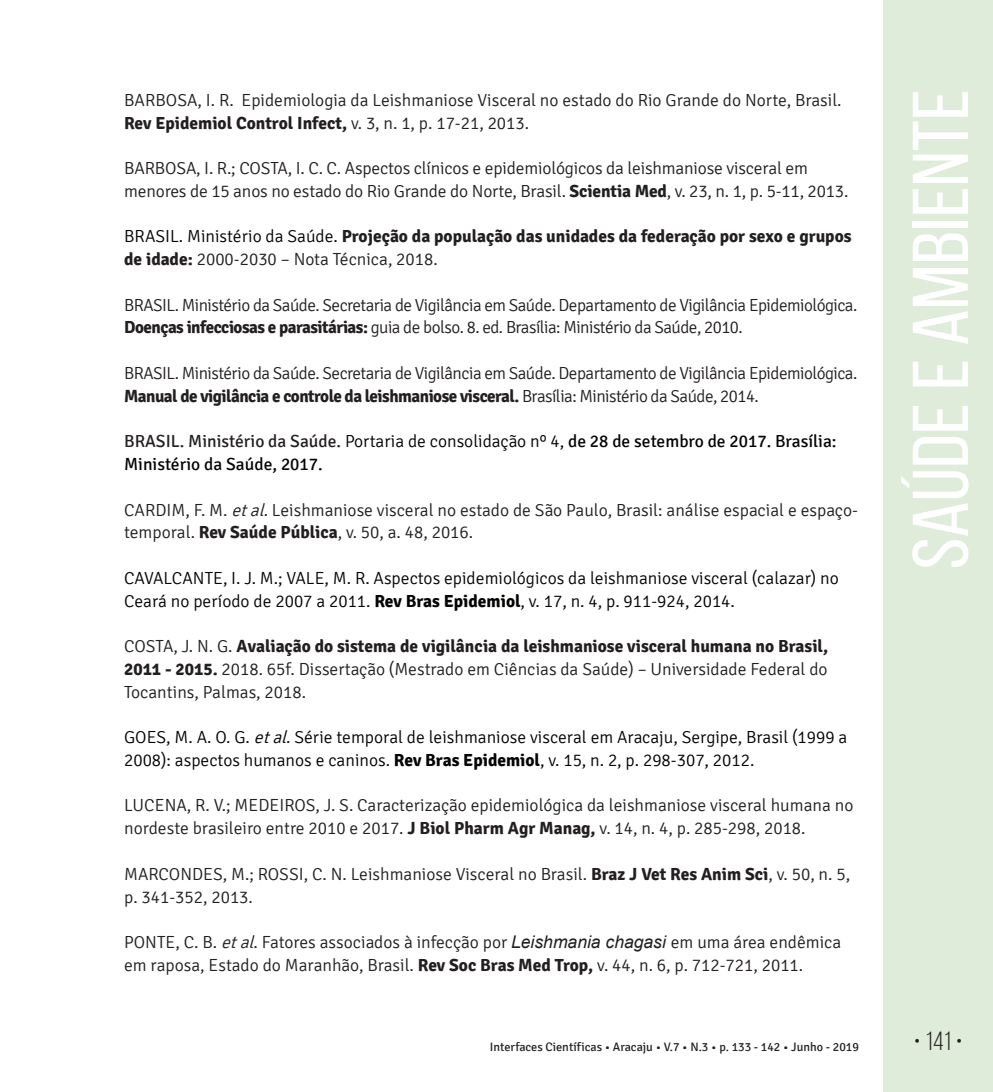
<style>
.page{position:relative;width:993px;height:1092px;background:#fff}
.page>*{position:absolute;margin:0;border:0;box-sizing:border-box;transform-origin:0 0}
.t1{font:78.75px "Bebas Neue";color:#fff;scale:1.09 1}
.t2{font:26.25px "Bebas Neue";color:#231f20}
.t3{font:300 17.5px/22.8px "Signika";letter-spacing:-.005em;color:#231f20}
.t4{font:300 17.5px/22.8px "Signika";letter-spacing:-.03em;color:#231f20}
.t5{font:300 17.5px/22.8px "Signika";color:#040503}
.t6{font:700 17.5px/22.8px "Signika";color:#231f20}
.t7{font:17.5px/22.8px "Signika";color:#040503}
.t8{font:12.25px "Signika";color:#231f20}
.s1{font-weight:700}
.s2{font-weight:300;color:#040503}
.s3{font-weight:300}
.s4{color:#231f20}
.s5{font-style:italic}
.s6{font-family:"Arial";font-weight:400;font-style:italic}
</style>
<div class="page">
<div style="left:883px;top:0;width:109px;height:1091px;background:#deecd9"></div>
<p class="t3" style="left:124px;top:89px;width:718px">BARBOSA, I. R. Epidemiologia da Leishmaniose Visceral no estado do Rio Grande do Norte, Brasil.<br><span class="s1">Rev Epidemiol Control Infect,</span> v. 3, n. 1, p. 17-21, 2013.</p>
<p class="t3" style="left:124px;top:157px;width:725px">BARBOSA, I. R.; COSTA, I. C. C. Aspectos clínicos e epidemiológicos da leishmaniose visceral em menores de 15 anos no estado do Rio Grande do Norte, Brasil. <span class="s1">Scientia Med</span>, v. 23, n. 1, p. 5-11, 2013.</p>
<p class="t6" style="left:124px;top:225px;width:728px"><span class="s2">BRASIL. Ministério da Saúde.</span> Projeção da população das unidades da federação por sexo e grupos de idade: <span class="s3">2000-2030 – Nota Técnica, 2018.</span></p>
<p class="t4" style="left:124px;top:294px;width:734px">BRASIL. Ministério da Saúde. Secretaria de Vigilância em Saúde. Departamento de Vigilância Epidemiológica.<br><span class="s1">Doenças infecciosas e parasitárias:</span> guia de bolso. 8. ed. Brasília: Ministério da Saúde, 2010.</p>
<p class="t4" style="left:124px;top:362px;width:734px">BRASIL. Ministério da Saúde. Secretaria de Vigilância em Saúde. Departamento de Vigilância Epidemiológica.<br><span class="s1">Manual de vigilância e controle da leishmaniose visceral.</span> Brasília: Ministério da Saúde, 2014.</p>
<p class="t7" style="left:124px;top:430px;width:713px"><span class="s4">BRASIL. Ministério da Saúde.</span> <span class="s3">Portaria de consolidação nº 4,</span> de 28 de setembro de 2017. Brasília:<br>Ministério da Saúde, 2017.</p>
<p class="t3" style="left:124px;top:498px;width:735px">CARDIM, F. M. <span class="s5">etal</span>. Leishmaniose visceral no estado de São Paulo, Brasil: análise espacial e espaço&shy;temporal. <span class="s1">Rev Saúde Pública</span>, v. 50, a. 48, 2016.</p>
<p class="t5" style="left:124px;top:567px;width:716px">CAVALCANTE, I. J. M.; VALE, M. R. Aspectos epidemiológicos da leishmaniose visceral (calazar) no<br>Ceará no período de 2007 a 2011. <span class="s1">Rev Bras Epidemiol</span>, v. 17, n. 4, p. 911-924, 2014.</p>
<p class="t3" style="left:124px;top:635px;width:705px;text-align:justify">COSTA, J. N. G. <span class="s1">Avaliação do sistema de vigilância da leishmaniose visceral humana no Brasil, 2011 - 2015.</span> 2018. 65f. Dissertação (Mestrado em Ciências da Saúde) – Universidade Federal do Tocantins, Palmas, 2018.</p>
<p class="t5" style="left:124px;top:726px;width:724px">GOES, M. A. O. G. <span class="s5">etal</span>. Série temporal de leishmaniose visceral em Aracaju, Sergipe, Brasil (1999 a<br>2008): aspectos humanos e caninos. <span class="s1">Rev Bras Epidemiol</span>, v. 15, n. 2, p. 298-307, 2012.</p>
<p class="t3" style="left:124px;top:794px;width:730px">LUCENA, R. V.; MEDEIROS, J. S. Caracterização epidemiológica da leishmaniose visceral humana no nordeste brasileiro entre 2010 e 2017. <span class="s1">J Biol Pharm Agr Manag,</span> v. 14, n. 4, p. 285-298, 2018.</p>
<p class="t3" style="left:124px;top:862px;width:727px">MARCONDES, M.; ROSSI, C. N. Leishmaniose Visceral no Brasil. <span class="s1">Braz J Vet Res Anim Sci</span>, v. 50, n. 5, p. 341-352, 2013.</p>
<p class="t3" style="left:124px;top:931px;width:718px">PONTE, C. B. <span class="s5">etal</span>. Fatores associados à infecção por <span class="s6">Leishmania chagasi</span> em uma área endêmica em raposa, Estado do Maranhão, Brasil. <span class="s1">Rev Soc Bras Med Trop,</span> v. 44, n. 6, p. 712-721, 2011.</p>
<h1 class="t1" style="left:897px;top:569px;width:442px;rotate:-90deg">Saúde e Ambiente</h1>
<p class="t8" style="left:490px;top:1040px;width:370px">Interfaces Científicas • Aracaju • V.7 • N.3 • p. 133 - 142 • Junho - 2019</p>
<h2 class="t2" style="left:913px;top:1026px;width:50px">• 141 •</h2>
</div>
